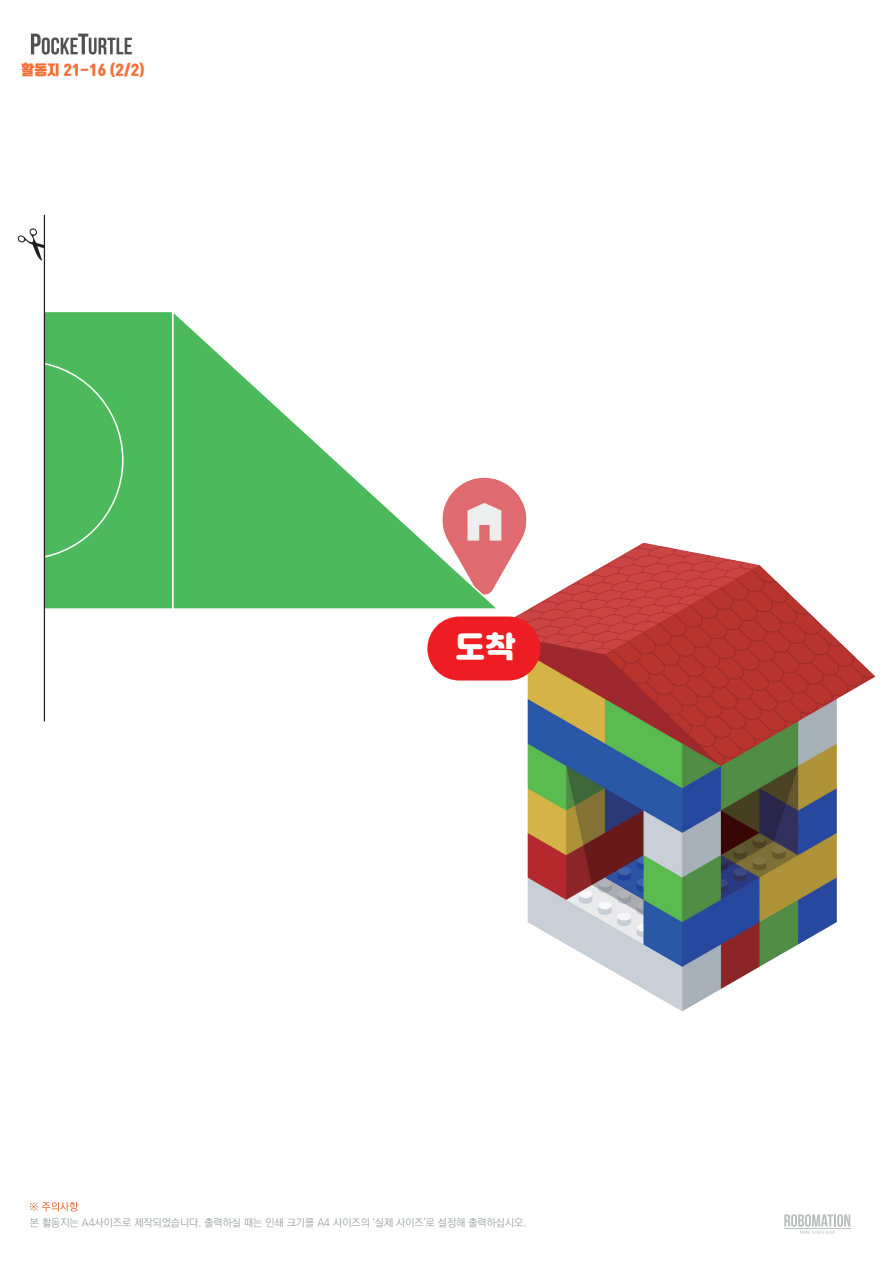
<style>
.page{position:relative;width:893px;height:1263px;background:#fff}
.page>*{position:absolute;margin:0;border:0;box-sizing:border-box;transform-origin:0 0}
.t1{font:29.7px "Jalnan";color:#fff}
.t2{font:900 14.1px "Tmon Monsori";color:#f37138}
.t3{font:10.5px "Ko Pub World Dotum PL";color:#97999d}
</style>
<div class="page">
<svg style="left:30px;top:1202px;width:48px;height:9px"></svg>
<hr style="left:784px;top:1228px;width:67px;height:1px;background:#bcbdbe">
<svg style="left:784px;top:1214px;width:66px;height:20px"></svg>
<svg style="left:31px;top:34px;width:101px;height:21px"></svg>
<img style="left:445px;top:542px;width:431px;height:469px">
<svg style="left:45px;top:311px;width:126px;height:299px;background:#4fb95f"></svg>
<img style="left:502px;top:482px;width:35px;height:122px">
<div style="left:427px;top:616px;width:113px;height:64px;background:#ee1d23;border-radius:32px"></div>
<svg style="left:171px;top:312px;width:331px;height:299px"></svg>
<hr style="left:44px;top:215px;width:1px;height:506px;background:#231f20">
<svg style="left:17px;top:227px;width:27px;height:34px"></svg>
<h2 class="t2" style="left:22px;top:62px;width:125px">활동지 21-16 (2/2)</h2>
<h1 class="t1" style="left:455px;top:626px;width:61px">도착</h1>
<p class="t3" style="left:30px;top:1215px;width:498px">본 활동지는 A4사이즈로 제작되었습니다. 출력하실 때는 인쇄 크기를 A4 사이즈의 ‘실제 사이즈’로 설정해 출력하십시오.</p>
</div>
